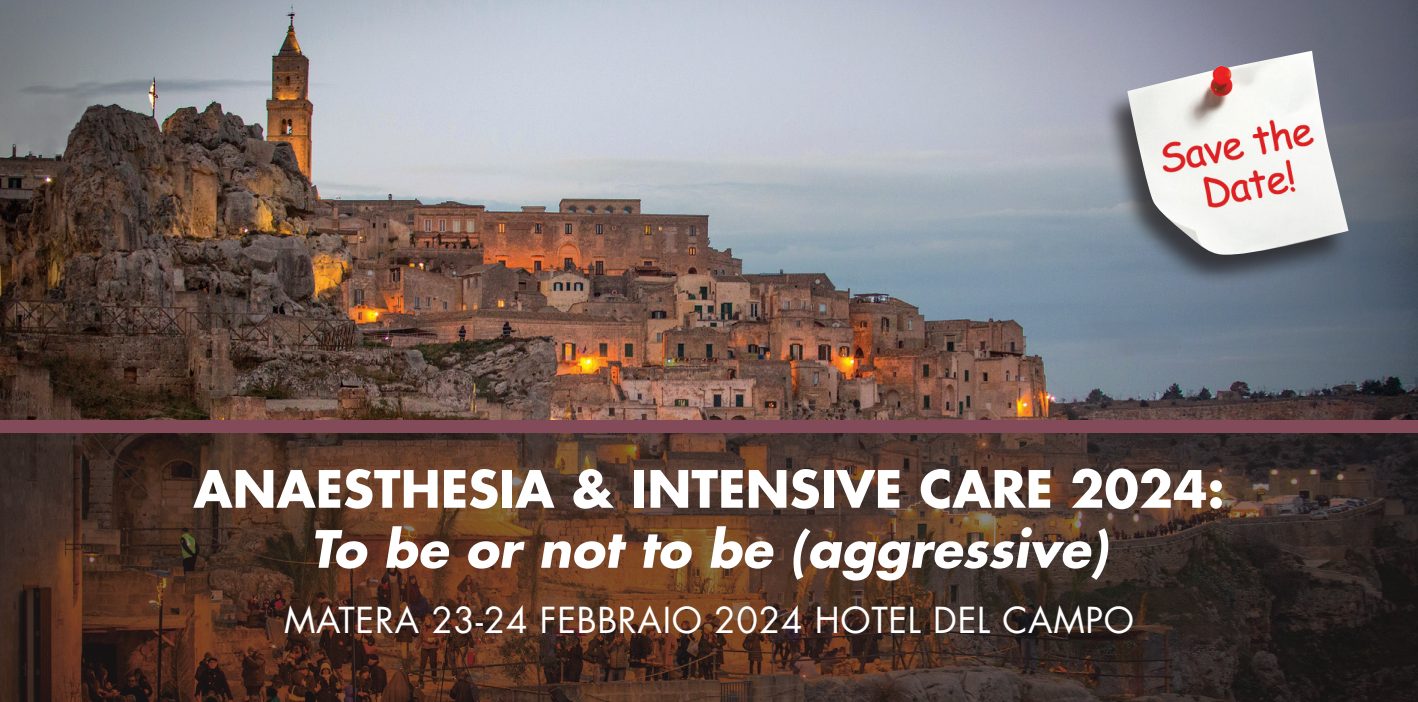
<style>
.page{position:relative;width:1418px;height:702px;background:#fff}
.page>*{position:absolute;margin:0;border:0;box-sizing:border-box;transform-origin:0 0}
.t1{font:700 50px "Futura LT";color:#fff}
.t2{font:italic 700 50px "Futura LT";color:#fff}
.t3{font:35px "Futura LT";letter-spacing:.02em;color:#fff}
</style>
<div class="page">
<img style="left:0;top:0;width:1417px;height:420px">
<svg style="left:0;top:433px;width:1417px;height:269px;background:#482f24"></svg>
<div style="left:1101px;top:54px;width:249px;height:233px;background:#231f20;opacity:.75"></div>
<img style="left:1127px;top:51px;width:221px;height:207px">
<div style="left:0;top:420px;width:1417px;height:13px;background:#834b59"></div>
<h1 class="t1" style="left:193px;top:455px;width:1032px">ANAESTHESIA &amp; INTENSIVE CARE 2024:</h1>
<h1 class="t2" style="left:310px;top:515px;width:799px">To be or not to be (aggressive)</h1>
<p class="t3" style="left:284px;top:597px;width:851px">MATERA 23-24 FEBBRAIO 2024 HOTEL DEL CAMPO</p>
</div>
